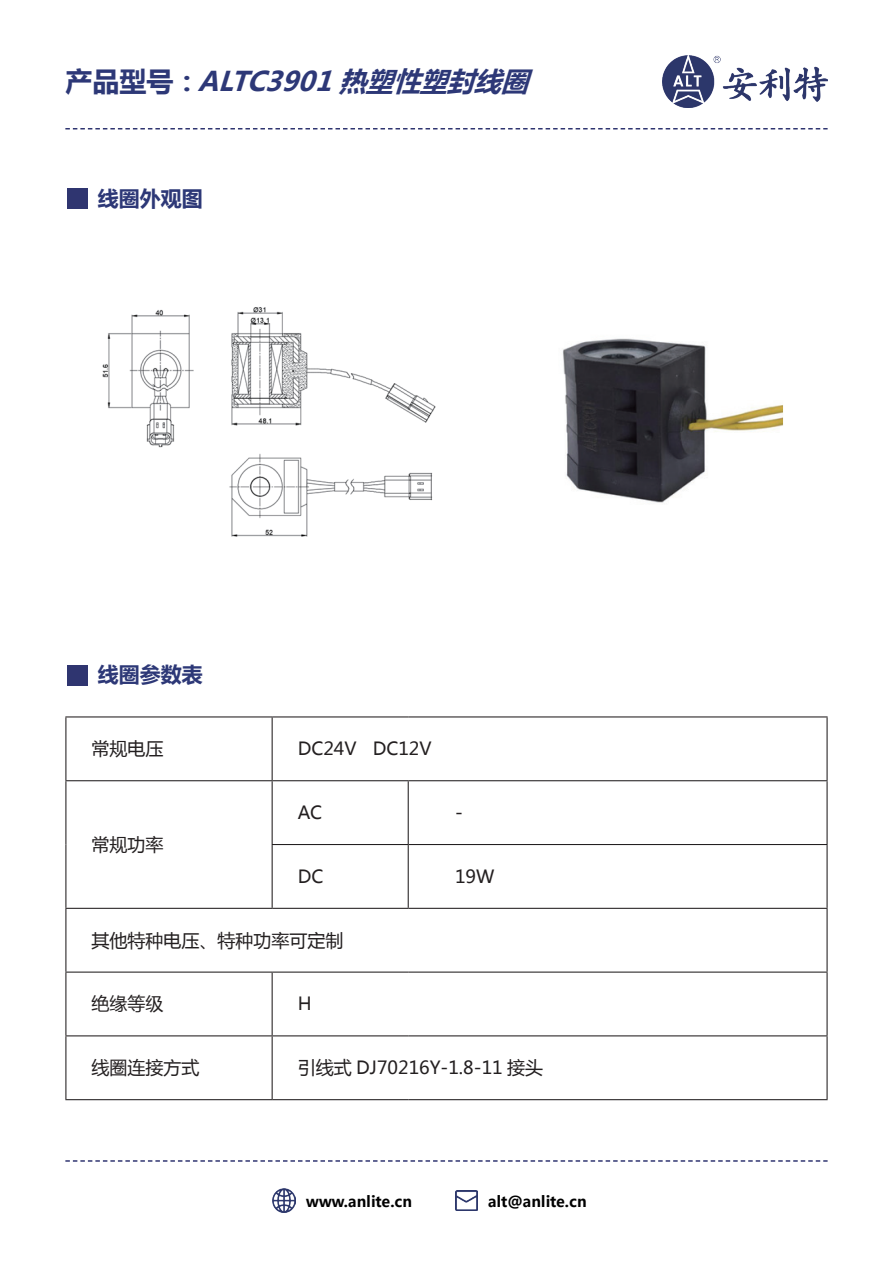
<style>
.page{position:relative;width:893px;height:1263px;background:#fff}
.page>*{position:absolute;margin:0;border:0;box-sizing:border-box;transform-origin:0 0}
.t1{font:italic 700 27px "Microsoft Ya Hei";color:#2d3877}
.t2{font:700 21px "Microsoft Ya Hei";color:#2d3877}
.t3{font:18px "Microsoft Ya Hei";color:#231f20}
.t4{font:700 15px "Microsoft Ya Hei";color:#000}
.s1{font-style:normal}
</style>
<div class="page">
<img style="left:663px;top:56px;width:164px;height:52px">
<svg style="left:65px;top:128px;width:763px;height:1px"></svg>
<svg style="left:65px;top:1160px;width:763px;height:2px"></svg>
<div style="left:67px;top:188px;width:21px;height:21px;background:#2f3570"></div>
<div style="left:67px;top:665px;width:21px;height:20px;background:#2f3570"></div>
<img style="left:272px;top:1189px;width:24px;height:23px">
<img style="left:455px;top:1190px;width:23px;height:20px">
<img style="left:562px;top:338px;width:221px;height:165px">
<hr style="left:65px;top:716px;width:207px;height:1px;background:#231f20">
<hr style="left:65px;top:717px;width:1px;height:63px;background:#231f20">
<hr style="left:272px;top:716px;width:136px;height:1px;background:#231f20">
<hr style="left:272px;top:717px;width:1px;height:63px;background:#231f20">
<hr style="left:408px;top:716px;width:420px;height:1px;background:#231f20">
<hr style="left:826px;top:717px;width:2px;height:63px;background:#231f20">
<hr style="left:65px;top:780px;width:207px;height:1px;background:#231f20">
<hr style="left:65px;top:781px;width:1px;height:63px;background:#231f20">
<hr style="left:272px;top:780px;width:136px;height:1px;background:#231f20">
<hr style="left:272px;top:781px;width:1px;height:63px;background:#231f20">
<hr style="left:408px;top:780px;width:420px;height:1px;background:#231f20">
<hr style="left:408px;top:781px;width:1px;height:63px;background:#231f20">
<hr style="left:826px;top:781px;width:2px;height:63px;background:#231f20">
<hr style="left:65px;top:844px;width:1px;height:64px;background:#231f20">
<hr style="left:272px;top:844px;width:136px;height:1px;background:#231f20">
<hr style="left:272px;top:845px;width:1px;height:63px;background:#231f20">
<hr style="left:408px;top:844px;width:420px;height:1px;background:#231f20">
<hr style="left:408px;top:845px;width:1px;height:63px;background:#231f20">
<hr style="left:826px;top:845px;width:2px;height:63px;background:#231f20">
<hr style="left:65px;top:908px;width:207px;height:1px;background:#231f20">
<hr style="left:65px;top:909px;width:1px;height:62px;background:#231f20">
<hr style="left:272px;top:908px;width:136px;height:1px;background:#231f20">
<hr style="left:408px;top:908px;width:420px;height:1px;background:#231f20">
<hr style="left:826px;top:909px;width:2px;height:62px;background:#231f20">
<hr style="left:65px;top:971px;width:207px;height:2px;background:#231f20">
<hr style="left:65px;top:973px;width:1px;height:62px;background:#231f20">
<hr style="left:272px;top:971px;width:136px;height:2px;background:#231f20">
<hr style="left:272px;top:973px;width:1px;height:62px;background:#231f20">
<hr style="left:408px;top:971px;width:420px;height:2px;background:#231f20">
<hr style="left:826px;top:973px;width:2px;height:62px;background:#231f20">
<hr style="left:65px;top:1035px;width:207px;height:1px;background:#231f20">
<hr style="left:65px;top:1036px;width:1px;height:63px;background:#231f20">
<hr style="left:272px;top:1035px;width:136px;height:1px;background:#231f20">
<hr style="left:272px;top:1036px;width:1px;height:63px;background:#231f20">
<hr style="left:408px;top:1035px;width:420px;height:1px;background:#231f20">
<hr style="left:826px;top:1036px;width:2px;height:63px;background:#231f20">
<hr style="left:65px;top:1099px;width:207px;height:1px;background:#231f20">
<hr style="left:272px;top:1099px;width:136px;height:1px;background:#231f20">
<hr style="left:408px;top:1099px;width:420px;height:1px;background:#231f20">
<img style="left:102px;top:307px;width:334px;height:230px">
<h1 class="t1" style="left:65px;top:63px;width:475px"><span class="s1">产品型号：</span> ALTC3901热塑性塑封线圈</h1>
<p class="t2" style="left:98px;top:183px;width:106px">线圈外观图</p>
<p class="t2" style="left:98px;top:660px;width:106px">线圈参数表</p>
<p class="t3" style="left:91px;top:737px;width:73px">常规电压</p>
<p class="t3" style="left:298px;top:737px;width:136px">DC24V DC12V</p>
<p class="t3" style="left:91px;top:832px;width:73px">常规功率</p>
<p class="t3" style="left:298px;top:800px;width:26px">AC</p>
<p class="t3" style="left:455px;top:800px;width:9px">-</p>
<p class="t3" style="left:298px;top:864px;width:27px">DC</p>
<p class="t3" style="left:455px;top:864px;width:41px">19W</p>
<p class="t3" style="left:91px;top:928px;width:254px">其他特种电压、特种功率可定制</p>
<p class="t3" style="left:91px;top:992px;width:73px">绝缘等级</p>
<p class="t3" style="left:298px;top:992px;width:15px">H</p>
<p class="t3" style="left:91px;top:1055px;width:109px">线圈连接方式</p>
<p class="t3" style="left:298px;top:1055px;width:247px">引线式 DJ70216Y-1.8-11 接头</p>
<p class="t4" style="left:306px;top:1191px;width:107px">www.anlite.cn</p>
<p class="t4" style="left:488px;top:1191px;width:100px">alt@anlite.cn</p>
</div>
